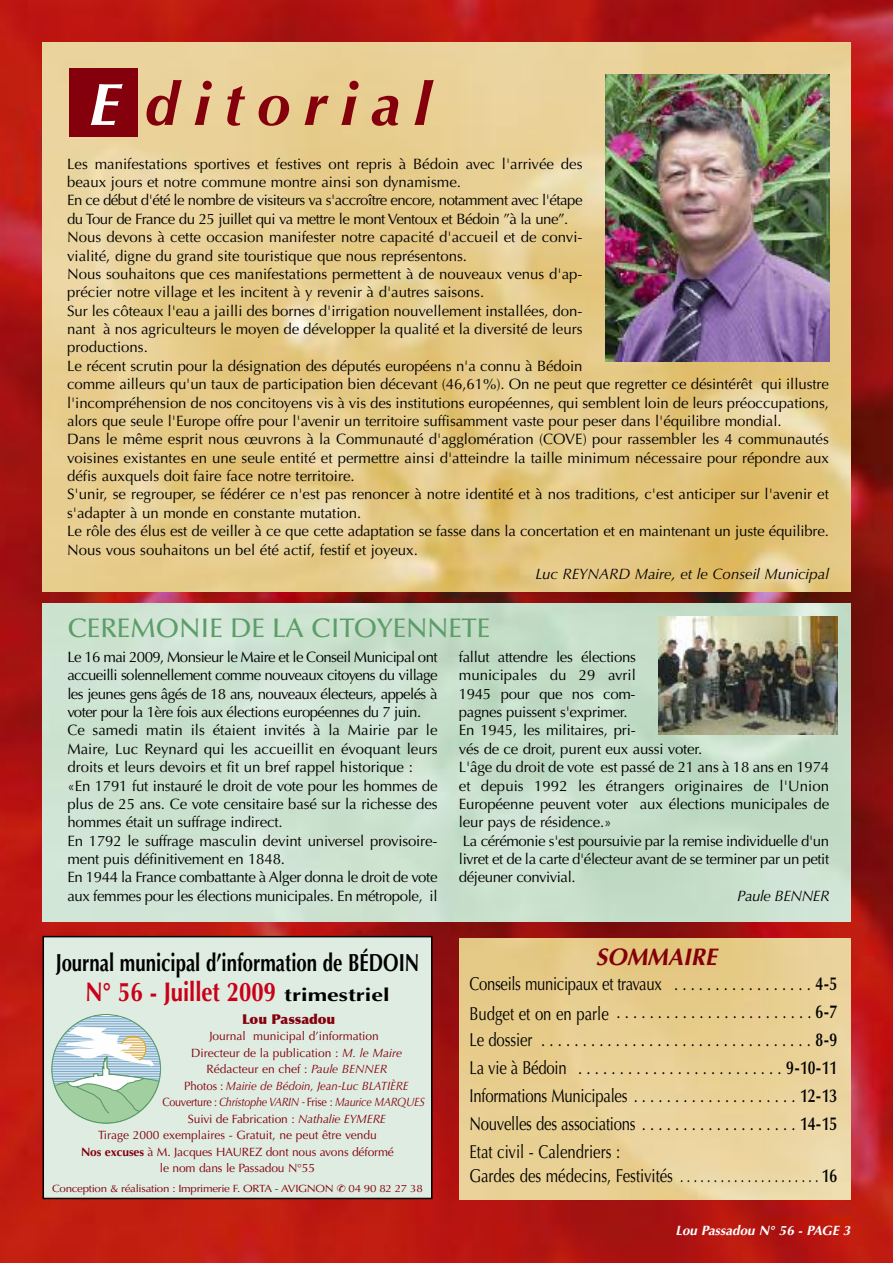
<style>
.page{position:relative;width:893px;height:1263px;background:#fff}
.page>*{position:absolute;margin:0;border:0;box-sizing:border-box;transform-origin:0 0}
.t1{font:italic 700 60px "Optima";letter-spacing:.22em;color:#84000c}
.t2{font:700 27px "Optima";color:#c90017;scale:.82 1}
.t3{font:500 27px "Optima";color:#5b9e69}
.t4{font:700 24.75px "Optima";color:#000;scale:.75 1}
.t5{font:italic 700 24px "Optima";color:#84000c;scale:.96 1}
.t6{font:18.6px/28px "Optima";color:#000;text-align:justify;scale:.8 1}
.t7{font:15px/18.5px "Optima";letter-spacing:-.005em;color:#000}
.t8{font:italic 15px "Optima";color:#000}
.t9{font:italic 15px "Optima";letter-spacing:-.03em;color:#000}
.t10{font:italic 700 13.5px "Optima";color:#fff}
.t11{font:900 13.5px "Optima";color:#84000c}
.t12{font:12px "Optima";color:#84000c}
.t13{font:italic 12px "Optima";letter-spacing:-.02em;color:#84000c;scale:.9 1}
.t14{font:italic 12px "Optima";color:#84000c;scale:.95 1}
.t15{font:10.5px "Optima";letter-spacing:-.03em;color:#84000c;scale:1.1 1}
.s1{color:#fff}
.s2{font-size:18px;color:#000}
.s3{font-style:italic}
.s4{font-style:normal}
.s5{font-weight:700}
.s6{font-weight:600}
</style>
<div class="page">
<img style="left:0;top:0;width:893px;height:1263px">
<img style="left:43px;top:43px;width:807px;height:548px">
<img style="left:43px;top:604px;width:807px;height:318px">
<img style="left:459px;top:939px;width:391px;height:260px">
<div style="left:43px;top:937px;width:389px;height:261px;background:#deece1"></div>
<div style="left:43px;top:936px;width:389px;height:263px;border:2px solid #000"></div>
<svg style="left:51px;top:1014px;width:110px;height:110px"></svg>
<img style="left:605px;top:74px;width:225px;height:287px">
<div style="left:70px;top:68px;width:68px;height:68px;background:#84000c"></div>
<img style="left:658px;top:617px;width:180px;height:117px">
<h1 class="t1" style="left:89px;top:69px;width:343px"><span class="s1">E</span> ditorial</h1>
<p class="t7" style="left:67px;top:156px;width:763px">Les manifestations sportives et festives ont repris à Bédoin avec l'arrivée des<br>beaux jours et notre commune montre ainsi son dynamisme.<br>En ce début d'été le nombre de visiteurs va s'accroître encore, notamment avec l'étape<br>du Tour de France du 25 juillet qui va mettre le mont Ventoux et Bédoin ”à la une”.<br>Nous devons à cette occasion manifester notre capacité d'accueil et de convi-<br>vialité, digne du grand site touristique que nous représentons.<br>Nous souhaitons que ces manifestations permettent à de nouveaux venus d'ap-<br>précier notre village et les incitent à y revenir à d'autres saisons.<br>Sur les côteaux l'eau a jailli des bornes d'irrigation nouvellement installées, don-<br>nant à nos agriculteurs le moyen de développer la qualité et la diversité de leurs<br>productions.<br>Le récent scrutin pour la désignation des députés européens n'a connu à Bédoin<br>comme ailleurs qu'un taux de participation bien décevant (46,61%). On ne peut que regretter ce désintérêt qui illustre l'incompréhension de nos concitoyens vis à vis des institutions européennes, qui semblent loin de leurs préoccupations, alors que seule l'Europe offre pour l'avenir un territoire suffisamment vaste pour peser dans l'équilibre mondial.<br>Dans le même esprit nous œuvrons à la Communauté d'agglomération (COVE) pour rassembler les 4 communautés voisines existantes en une seule entité et permettre ainsi d'atteindre la taille minimum nécessaire pour répondre aux défis auxquels doit faire face notre territoire.<br>S'unir, se regrouper, se fédérer ce n'est pas renoncer à notre identité et à nos traditions, c'est anticiper sur l'avenir et s'adapter à un monde en constante mutation.<br>Le rôle des élus est de veiller à ce que cette adaptation se fasse dans la concertation et en maintenant un juste équilibre.<br>Nous vous souhaitons un bel été actif, festif et joyeux.</p>
<p class="t8" style="left:535px;top:567px;width:295px">Luc REYNARD Maire, et le Conseil Municipal</p>
<h2 class="t3" style="left:67px;top:617px;width:424px">CEREMONIE DE LA CITOYENNETE</h2>
<p class="t7" style="left:67px;top:649px;width:372px">Le 16 mai 2009, Monsieur le Maire et le Conseil Municipal ont accueilli solennellement comme nouveaux citoyens du village les jeunes gens âgés de 18 ans, nouveaux électeurs, appelés à voter pour la 1ère fois aux élections européennes du 7 juin.<br>Ce samedi matin ils étaient invités à la Mairie par le Maire, Luc Reynard qui les accueillit en évoquant leurs droits et leurs devoirs et fit un bref rappel historique : «En 1791 fut instauré le droit de vote pour les hommes de plus de 25 ans. Ce vote censitaire basé sur la richesse des hommes était un suffrage indirect.<br>En 1792 le suffrage masculin devint universel provisoire&shy;ment puis définitivement en 1848.<br>En 1944 la France combattante à Alger donna le droit de vote aux femmes pour les élections municipales. En métropole, il</p>
<p class="t7" style="left:459px;top:649px;width:372px">fallut attendre les élections<br>municipales du 29 avril<br>1945 pour que nos com-<br>pagnes puissent s'exprimer.<br>En 1945, les militaires, pri-<br>vés de ce droit, purent eux aussi voter.<br>L'âge du droit de vote est passé de 21 ans à 18 ans en 1974 et depuis 1992 les étrangers originaires de l'Union Européenne peuvent voter aux élections municipales de leur pays de résidence.»<br>La cérémonie s'est poursuivie par la remise individuelle d'un livret et de la carte d'électeur avant de se terminer par un petit déjeuner convivial.</p>
<p class="t9" style="left:737px;top:890px;width:93px">Paule BENNER</p>
<h3 class="t4" style="left:56px;top:948px;width:486px">Journal municipal d’information de BÉDOIN</h3>
<h2 class="t2" style="left:85px;top:976px;width:372px">N° 56 - Juillet 2009 <span class="s2">trimestriel</span></h2>
<p class="t11" style="left:242px;top:1011px;width:95px">Lou Passadou</p>
<p class="t12" style="left:209px;top:1031px;width:171px">Journal municipal d’information</p>
<p class="t12" style="left:191px;top:1048px;width:212px">Directeur de la publication : <span class="s3">M. le Maire</span></p>
<p class="t12" style="left:207px;top:1064px;width:182px">Rédacteur en chef : <span class="s3">Paule BENNER</span></p>
<p class="t14" style="left:184px;top:1079px;width:238px"><span class="s4">Photos :</span> Mairie de Bédoin, Jean-Luc BLATIÈRE</p>
<p class="t13" style="left:162px;top:1095px;width:293px"><span class="s4">Couverture :</span> Christophe VARIN - <span class="s4">Frise :</span> Maurice MARQUES</p>
<p class="t12" style="left:188px;top:1114px;width:199px">Suivi de Fabrication : <span class="s3">Nathalie EYMERE</span></p>
<p class="t12" style="left:98px;top:1130px;width:280px">Tirage 2000 exemplaires - Gratuit, ne peut être vendu</p>
<p class="t12" style="left:81px;top:1147px;width:314px"><span class="s5">Nos excuses</span> à M. Jacques HAUREZ dont nous avons déformé</p>
<p class="t12" style="left:160px;top:1163px;width:157px">le nom dans le Passadou N°55</p>
<p class="t15" style="left:52px;top:1184px;width:338px">Conception &amp; réalisation : Imprimerie F. ORTA - AVIGNON ✆ 04 90 82 27 38</p>
<h3 class="t5" style="left:596px;top:947px;width:127px">SOMMAIRE</h3>
<p class="t6" style="left:469px;top:971px;width:461px">Conseils municipaux et travaux . . . . . . . . . . . . . . . . . <span class="s6">4-5<br></span>Budget et on en parle . . . . . . . . . . . . . . . . . . . . . . . . <span class="s6">6-7<br></span>Le dossier . . . . . . . . . . . . . . . . . . . . . . . . . . . . . . . . . <span class="s6">8-9<br></span>La vie à Bédoin . . . . . . . . . . . . . . . . . . . . . . . . . <span class="s6">9-10-11<br></span>Informations Municipales . . . . . . . . . . . . . . . . . . . . <span class="s6">12-13<br></span>Nouvelles des associations . . . . . . . . . . . . . . . . . . . <span class="s6">14-15<br></span>Etat civil - Calendriers :</p>
<p class="t6" style="left:469px;top:1163px;width:461px">Gardes des médecins, Festivités . . . . . . . . . . . . . . . . . . . . . <span class="s6">16</span></p>
<p class="t10" style="left:675px;top:1225px;width:177px">Lou Passadou N° 56 - PAGE 3</p>
</div>
